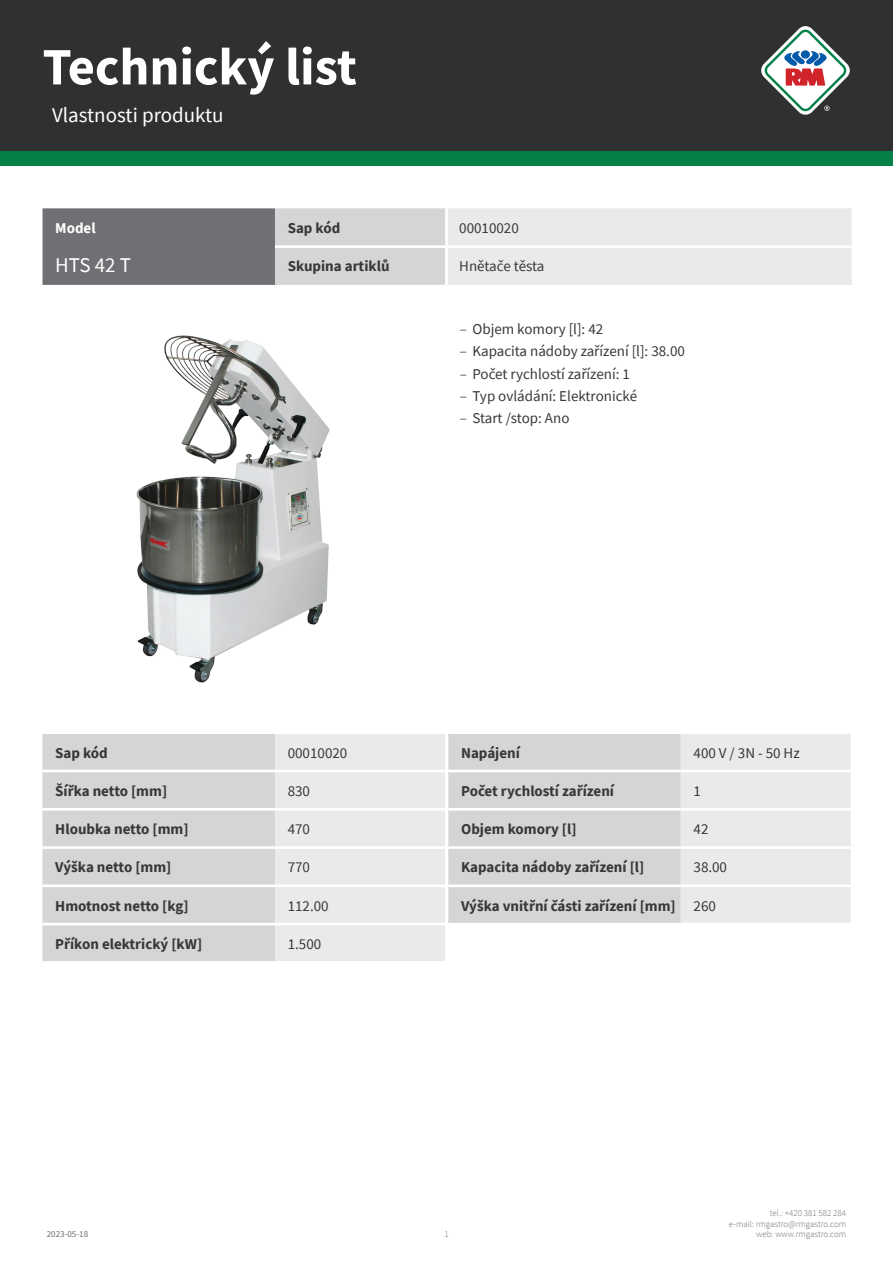
<style>
.page{position:relative;width:893px;height:1263px;background:#fff}
.page>*{position:absolute;margin:0;border:0;box-sizing:border-box;transform-origin:0 0}
.t1{font:700 52.5px "Source Sans Pro";color:#fff}
.kapitola{font:21px "Source Sans Pro";color:#fff}
.tabulka_-_headline{font:21px "Source Sans Pro";color:#fff}
.tabulka_-_text{font:700 15px "Source Sans Pro";color:#383839}
.tabulka_-_text-2{font:15px "Source Sans Pro";color:#383839}
.tabulka_-_text-3{font:700 15px "Source Sans Pro";color:#fff}
.t2{font:300 9px/10.8px "Source Sans Pro";color:#6f7073;text-align:right}
.t3{font:9px "Source Sans Pro";color:#6f7073}
.s1{font-weight:300}
</style>
<div class="page">
<div style="left:0;top:0;width:893px;height:166px;background:#048146"></div>
<div style="left:0;top:0;width:893px;height:151px;background:#2f3131"></div>
<svg style="left:761px;top:26px;width:89px;height:89px"></svg>
<img style="left:136px;top:335px;width:194px;height:348px">
<div style="left:43px;top:734px;width:232px;height:227px;background:#d4d5d7"></div>
<hr style="left:43px;top:770px;width:232px;height:2px;background:#fff">
<hr style="left:43px;top:808px;width:232px;height:2px;background:#fff">
<hr style="left:43px;top:846px;width:232px;height:3px;background:#fff">
<hr style="left:43px;top:884px;width:232px;height:3px;background:#fff">
<hr style="left:43px;top:923px;width:232px;height:2px;background:#fff">
<svg style="left:275px;top:734px;width:576px;height:227px;background:#e5e6e7"></svg>
<hr style="left:448px;top:770px;width:233px;height:2px;background:#fff">
<hr style="left:681px;top:770px;width:170px;height:2px;background:#fff">
<hr style="left:448px;top:808px;width:233px;height:2px;background:#fff">
<hr style="left:681px;top:808px;width:170px;height:2px;background:#fff">
<hr style="left:448px;top:846px;width:233px;height:3px;background:#fff">
<hr style="left:681px;top:846px;width:170px;height:3px;background:#fff">
<hr style="left:448px;top:884px;width:233px;height:3px;background:#fff">
<hr style="left:681px;top:884px;width:170px;height:3px;background:#fff">
<hr style="left:448px;top:923px;width:233px;height:2px;background:#fff">
<hr style="left:681px;top:923px;width:170px;height:2px;background:#fff">
<svg style="left:43px;top:208px;width:809px;height:77px;background:#c0c1c3"></svg>
<hr style="left:445px;top:208px;width:3px;height:37px;background:#fff">
<hr style="left:275px;top:245px;width:171px;height:3px;background:#fff">
<hr style="left:446px;top:245px;width:406px;height:3px;background:#fff">
<hr style="left:445px;top:248px;width:3px;height:37px;background:#fff">
<h1 class="t1" style="left:43px;top:31px;width:316px">Technický list</h1>
<p class="kapitola" style="left:52px;top:101px;width:173px">Vlastnosti produktu</p>
<p class="tabulka_-_text-3" style="left:55px;top:218px;width:42px">Model</p>
<p class="tabulka_-_text" style="left:288px;top:218px;width:54px">Sap kód</p>
<p class="tabulka_-_text-2" style="left:459px;top:219px;width:61px">00010020</p>
<p class="tabulka_-_headline" style="left:55px;top:251px;width:77px">HTS 42 T</p>
<p class="tabulka_-_text" style="left:288px;top:256px;width:103px">Skupina artiklů</p>
<p class="tabulka_-_text-2" style="left:459px;top:257px;width:87px">Hnětače těsta</p>
<p class="tabulka_-_text-2" style="left:460px;top:320px;width:145px"><span class="s1">–</span> Objem komory [l]: 42</p>
<p class="tabulka_-_text-2" style="left:460px;top:342px;width:227px"><span class="s1">–</span> Kapacita nádoby zařízení [l]: 38.00</p>
<p class="tabulka_-_text-2" style="left:460px;top:364px;width:172px"><span class="s1">–</span> Počet rychlostí zařízení: 1</p>
<p class="tabulka_-_text-2" style="left:460px;top:386px;width:179px"><span class="s1">–</span> Typ ovládání: Elektronické</p>
<p class="tabulka_-_text-2" style="left:460px;top:409px;width:111px"><span class="s1">–</span> Start /stop: Ano</p>
<p class="tabulka_-_text" style="left:55px;top:742px;width:54px">Sap kód</p>
<p class="tabulka_-_text-2" style="left:288px;top:743px;width:61px">00010020</p>
<p class="tabulka_-_text" style="left:55px;top:781px;width:113px">Šířka netto [mm]</p>
<p class="tabulka_-_text-2" style="left:288px;top:781px;width:24px">830</p>
<p class="tabulka_-_text" style="left:55px;top:819px;width:135px">Hloubka netto [mm]</p>
<p class="tabulka_-_text-2" style="left:288px;top:819px;width:24px">470</p>
<p class="tabulka_-_text" style="left:55px;top:857px;width:118px">Výška netto [mm]</p>
<p class="tabulka_-_text-2" style="left:288px;top:858px;width:24px">770</p>
<p class="tabulka_-_text" style="left:55px;top:895px;width:135px">Hmotnost netto [kg]</p>
<p class="tabulka_-_text-2" style="left:288px;top:896px;width:43px">112.00</p>
<p class="tabulka_-_text" style="left:55px;top:934px;width:148px">Příkon elektrický [kW]</p>
<p class="tabulka_-_text-2" style="left:288px;top:934px;width:35px">1.500</p>
<p class="tabulka_-_text" style="left:461px;top:742px;width:60px">Napájení</p>
<p class="tabulka_-_text-2" style="left:693px;top:743px;width:108px">400 V / 3N - 50 Hz</p>
<p class="tabulka_-_text" style="left:461px;top:781px;width:154px">Počet rychlostí zařízení</p>
<p class="tabulka_-_text-2" style="left:693px;top:781px;width:9px">1</p>
<p class="tabulka_-_text" style="left:461px;top:819px;width:117px">Objem komory [l]</p>
<p class="tabulka_-_text-2" style="left:693px;top:819px;width:16px">42</p>
<p class="tabulka_-_text" style="left:461px;top:857px;width:185px">Kapacita nádoby zařízení [l]</p>
<p class="tabulka_-_text-2" style="left:693px;top:858px;width:35px">38.00</p>
<p class="tabulka_-_text" style="left:461px;top:895px;width:216px">Výška vnitřní části zařízení [mm]</p>
<p class="tabulka_-_text-2" style="left:693px;top:896px;width:24px">260</p>
<p class="t3" style="left:47px;top:1229px;width:43px">2023-05-18</p>
<p class="t2" style="left:444px;top:1229px;width:6px">1</p>
<p class="t2" style="left:729px;top:1207px;width:119px">tel.: +420 381 582 284<br>e-mail: rmgastro@rmgastro.com web: www.rmgastro.com</p>
</div>
